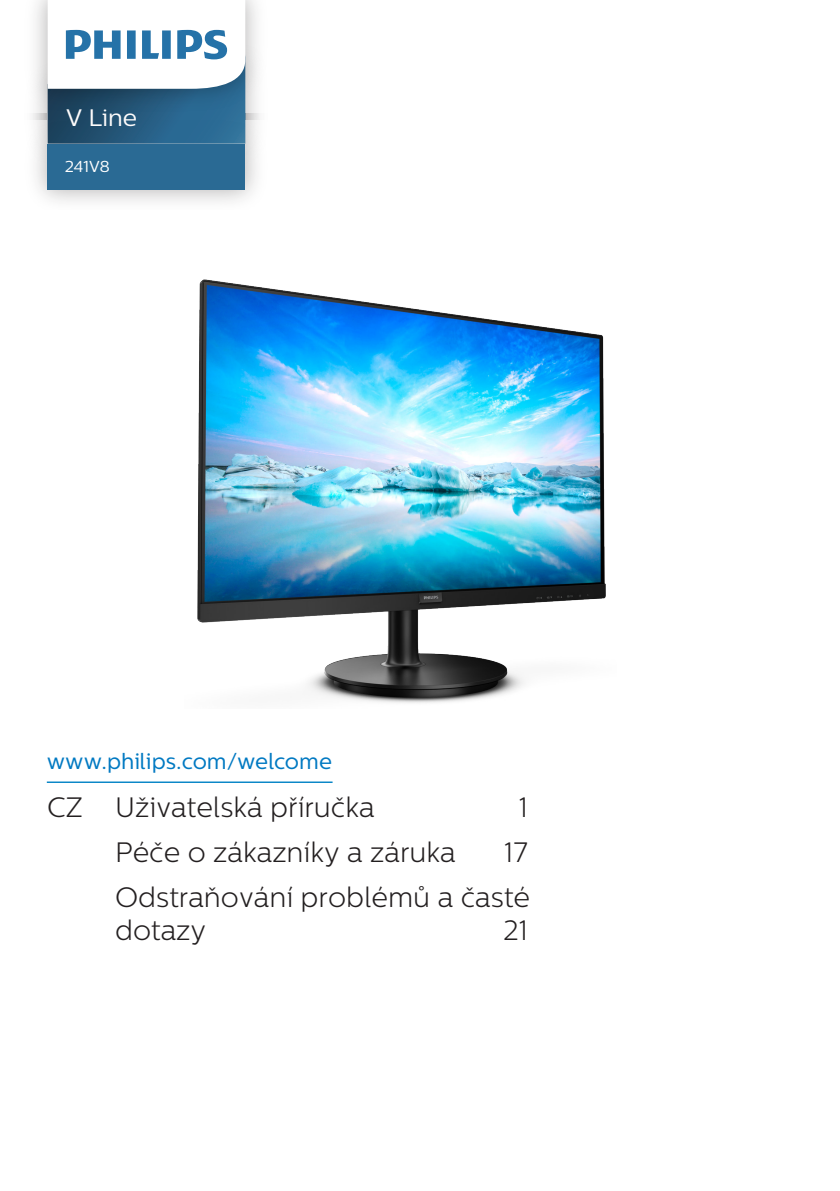
<style>
.page{position:relative;width:840px;height:1191px;background:#fff}
.page>*{position:absolute;margin:0;border:0;box-sizing:border-box;transform-origin:0 0}
.t1{font:300 28px/33.6px "Centrale Sans";color:#231f20}
.t2{font:23.8px "Centrale Sans";color:#fefcfc}
.t3{font:22px "Centrale Sans";color:#0079c2}
.t4{font:15.8px "Centrale Sans";letter-spacing:-.01em;color:#fff}
</style>
<div class="page">
<hr style="left:47px;top:781px;width:285px;height:2px;background:#0082c5">
<img style="left:32px;top:119px;width:228px;height:83px">
<div style="left:48px;top:143px;width:197px;height:47px;background:#2a6a94"></div>
<img style="left:32px;top:0;width:228px;height:119px">
<svg style="left:48px;top:0;width:197px;height:144px"></svg>
<img style="left:197px;top:279px;width:409px;height:424px">
<p class="t2" style="left:66px;top:104px;width:72px">V Line</p>
<p class="t4" style="left:65px;top:157px;width:46px">241V8</p>
<p class="t3" style="left:47px;top:748px;width:286px">www.philips.com/welcome</p>
<p class="t1" style="left:47px;top:791px;width:329px">CZ Uživatelská příručka</p>
<p class="t1" style="left:518px;top:791px;width:11px">1</p>
<p class="t1" style="left:115px;top:835px;width:342px">Péče o zákazníky a záruka</p>
<p class="t1" style="left:504px;top:835px;width:25px">17</p>
<p class="t1" style="left:115px;top:880px;width:416px">Odstraňování problémů a časté dotazy</p>
<p class="t1" style="left:502px;top:914px;width:26px">21</p>
</div>
